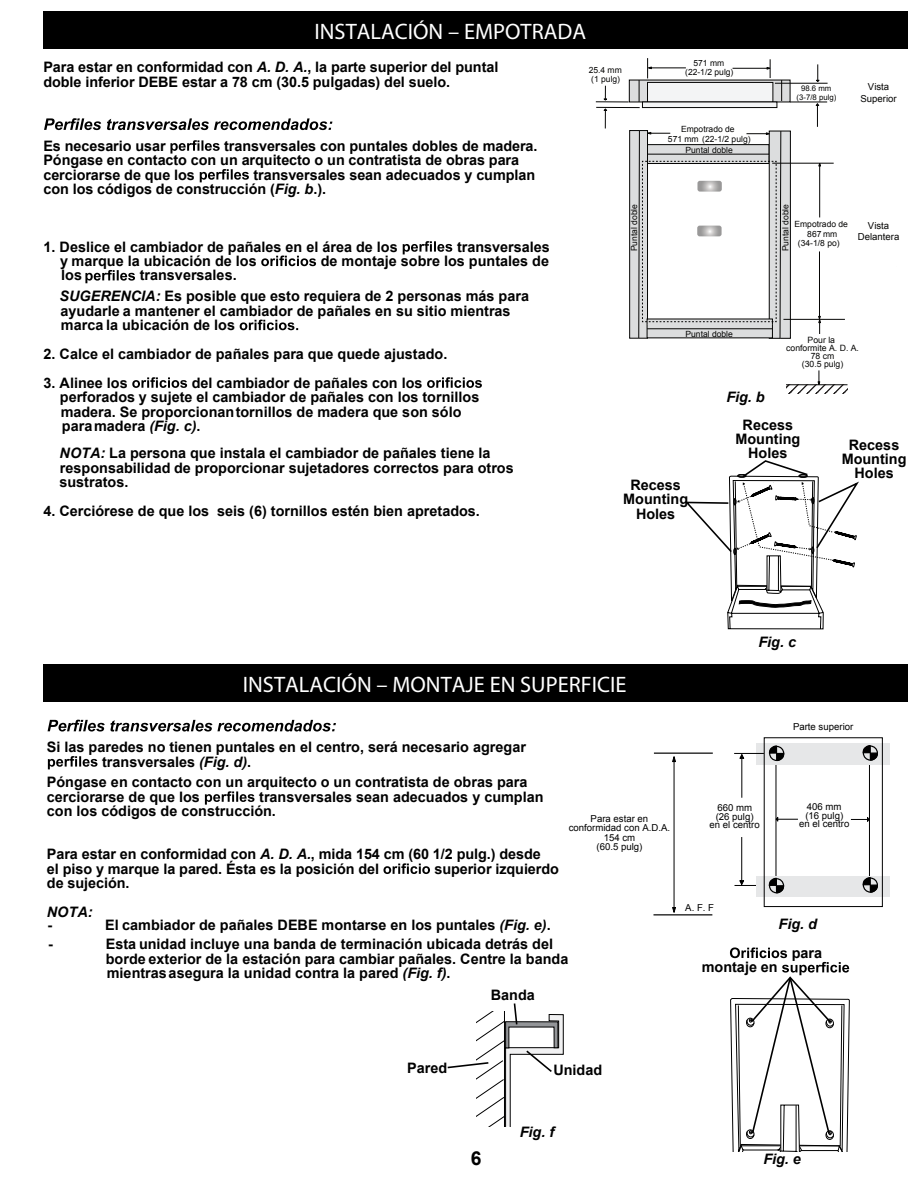
<style>
.page{position:relative;width:918px;height:1188px;background:#fff}
.page>*{position:absolute;margin:0;border:0;box-sizing:border-box;transform-origin:0 0}
.t1{font:italic 700 22.35px "Arial";color:#fff}
.t2{font:700 19.2px "Arial";color:#000}
.t3{font:700 14.4px/14.4px "Arial";color:#000}
.t4{font:italic 700 14.4px "Arial";color:#000}
.t5{font:10.8px "Arial";color:#000}
.t6{font:9.6px/9.6px "Arial";color:#000;text-align:center}
.t7{font:9.6px/11.6px "Arial";color:#050504;text-align:center}
.t8{font:8.7px/8.1px "Arial";color:#050504;text-align:center}
.t9{font:8.55px/9px "Arial";color:#050504;text-align:right}
.t10{font:7.8px "Arial";color:#050504}
.s1{font-style:italic}
</style>
<div class="page">
<svg style="left:44px;top:118px;width:288px;height:12px"></svg>
<svg style="left:170px;top:140px;width:50px;height:14px"></svg>
<svg style="left:200px;top:169px;width:49px;height:13px"></svg>
<svg style="left:403px;top:241px;width:49px;height:13px"></svg>
<svg style="left:261px;top:256px;width:55px;height:10px"></svg>
<svg style="left:85px;top:270px;width:50px;height:13px"></svg>
<svg style="left:240px;top:320px;width:58px;height:10px"></svg>
<svg style="left:132px;top:377px;width:55px;height:11px"></svg>
<svg style="left:427px;top:377px;width:47px;height:11px"></svg>
<div style="left:43px;top:11px;width:865px;height:38px;background:#000"></div>
<div style="left:43px;top:664px;width:865px;height:38px;background:#000"></div>
<svg style="left:48px;top:720px;width:288px;height:12px"></svg>
<svg style="left:48px;top:756px;width:49px;height:13px"></svg>
<svg style="left:205px;top:791px;width:50px;height:14px"></svg>
<svg style="left:383px;top:863px;width:47px;height:11px"></svg>
<svg style="left:685px;top:460px;width:174px;height:169px"></svg>
<svg style="left:729px;top:947px;width:121px;height:205px"></svg>
<div style="left:757px;top:743px;width:133px;height:22px;background:#e6e7e8"></div>
<hr style="left:734px;top:753px;width:30px;height:1px;background:#000">
<hr style="left:735px;top:885px;width:30px;height:1px;background:#000">
<div style="left:757px;top:876px;width:133px;height:20px;background:#e6e7e8"></div>
<hr style="left:741px;top:755px;width:1px;height:43px;background:#000">
<svg style="left:739px;top:753px;width:6px;height:6px"></svg>
<hr style="left:741px;top:837px;width:1px;height:47px;background:#000">
<svg style="left:739px;top:880px;width:5px;height:5px"></svg>
<svg style="left:768px;top:745px;width:110px;height:149px"></svg>
<div style="left:764px;top:737px;width:119px;height:170px;border:1px solid #000"></div>
<hr style="left:654px;top:753px;width:59px;height:1px;background:#000">
<hr style="left:653px;top:914px;width:59px;height:1px;background:#000">
<svg style="left:672px;top:756px;width:4px;height:6px"></svg>
<hr style="left:674px;top:757px;width:1px;height:155px;background:#000">
<svg style="left:672px;top:907px;width:4px;height:8px"></svg>
<svg style="left:447px;top:1003px;width:117px;height:123px"></svg>
<div style="left:769px;top:131px;width:21px;height:207px;background:#dcddde"></div>
<div style="left:769px;top:131px;width:22px;height:208px;border:1px solid #050504"></div>
<svg style="left:782px;top:82px;width:7px;height:18px"></svg>
<hr style="left:775px;top:83px;width:53px;height:1px;background:#050504">
<hr style="left:790px;top:102px;width:37px;height:1px;background:#050504">
<svg style="left:815px;top:103px;width:5px;height:24px"></svg>
<svg style="left:808px;top:64px;width:12px;height:20px"></svg>
<hr style="left:596px;top:101px;width:33px;height:1px;background:#050504">
<hr style="left:596px;top:107px;width:44px;height:1px;background:#050504">
<hr style="left:772px;top:163px;width:62px;height:1px;background:#050504">
<hr style="left:783px;top:319px;width:62px;height:1px;background:#050504">
<svg style="left:786px;top:385px;width:62px;height:8px"></svg>
<hr style="left:819px;top:163px;width:1px;height:54px;background:#050504">
<hr style="left:819px;top:251px;width:1px;height:68px;background:#050504">
<svg style="left:818px;top:316px;width:3px;height:18px"></svg>
<svg style="left:817px;top:370px;width:3px;height:15px"></svg>
<svg style="left:597px;top:58px;width:185px;height:281px"></svg>
<h1 class="t1" style="left:315px;top:18px;width:273px">INSTALACIÓN – EMPOTRADA</h1>
<p class="t3" style="left:43px;top:60px;width:457px">Para estar en conformidad con <span class="s1">A. D. A.</span>, la parte superior del puntal doble inferior DEBE estar a 78 cm (30.5 pulgadas) del suelo.</p>
<p class="t3" style="left:43px;top:139px;width:496px;text-indent:181px">transversales con puntales dobles de madera.<br>Póngase en contacto con un arquitecto o un contratista de obras para cerciorarse de que los</p>
<p class="t3" style="left:43px;top:139px;width:124px">Es necesario usar</p>
<p class="t3" style="left:43px;top:168px;width:493px;text-indent:210px">transversales sean adecuados y cumplan con los códigos de construcción (<span class="s1">Fig. b</span>.).</p>
<p class="t9" style="left:589px;top:65px;width:35px">25.4 mm</p>
<p class="t9" style="left:591px;top:75px;width:30px">(1 pulg)</p>
<p class="t9" style="left:693px;top:58px;width:32px">571 mm</p>
<p class="t6" style="left:669px;top:65px;width:40px">571 mm"</p>
<p class="t9" style="left:685px;top:67px;width:50px">(22-1/2 pulg)</p>
<p class="t9" style="left:681px;top:125px;width:55px">Empotrado de</p>
<p class="t9" style="left:668px;top:134px;width:84px">571 mm (22-1/2 pulg)</p>
<p class="t6" style="left:643px;top:140px;width:93px">Empotrado de<br>571 mm (22-1/2 pulg)</p>
<p class="t9" style="left:686px;top:145px;width:49px">Puntal doble</p>
<p class="t10" style="left:801px;top:83px;width:32px">98.6 mm</p>
<p class="t6" style="left:788px;top:92px;width:39px">98.6 mm</p>
<p class="t10" style="left:797px;top:92px;width:41px">(3-7/8 pulg)</p>
<p class="t7" style="left:861px;top:81px;width:38px">Vista<br>Superior</p>
<p class="t5" style="left:862px;top:87px;width:25px">Vista</p>
<p class="t3" style="left:43px;top:240px;width:356px">1. Deslice el cambiador de pañales en el área de los</p>
<p class="t3" style="left:457px;top:240px;width:94px">transversales</p>
<p class="t3" style="left:60px;top:254px;width:198px">y marque la ubicación de los</p>
<p class="t3" style="left:321px;top:254px;width:230px">de montaje sobre los puntales de</p>
<p class="t3" style="left:61px;top:269px;width:22px">los</p>
<p class="t3" style="left:60px;top:265px;width:471px;line-height:20.9px;text-indent:80px">transversales.<br><span class="s1">SUGERENCIA:</span> Es posible que esto requiera de 2 personas más para</p>
<p class="t3" style="left:61px;top:304px;width:452px">ayudarle a mantener el cambiador de pañales en su sitio mientras marca la ubicación de los</p>
<p class="t3" style="left:43px;top:347px;width:405px">2. Calce el cambiador de pañales para que quede ajustado.</p>
<p class="t3" style="left:43px;top:376px;width:86px">3. Alinee los</p>
<p class="t3" style="left:60px;top:376px;width:421px;text-indent:132px">del cambiador de pañales con los perforados y sujete el cambiador de pañales con los tornillos madera. Se proporcionantornillos de madera que son sólo paramadera <span class="s1">(Fig. c)</span>.</p>
<p class="t3" style="left:59px;top:446px;width:456px"><span class="s1">NOTA:</span> La persona que instala el cambiador de pañales tiene la responsabilidad de proporcionar sujetadores correctos para otros sustratos.</p>
<p class="t3" style="left:43px;top:504px;width:438px">4. Cerciórese de que los seis (6) tornillos estén bien apretados.</p>
<p class="t9" style="left:630px;top:251px;width:49px;rotate:-90deg">Puntal doble</p>
<p class="t9" style="left:781px;top:251px;width:49px;rotate:-90deg">Puntal doble</p>
<p class="t9" style="left:794px;top:220px;width:55px">Empotrado de</p>
<p class="t9" style="left:798px;top:230px;width:43px">867 mm (34-1/8 po)</p>
<p class="t7" style="left:858px;top:220px;width:43px">Vista<br>Delantera</p>
<p class="t9" style="left:686px;top:329px;width:49px">Puntal doble</p>
<p class="t4" style="left:726px;top:387px;width:40px">Fig. b</p>
<p class="t8" style="left:786px;top:336px;width:74px">Pour la<br>conformite A. D. A.<br>78 cm<br>(30.5 pulg)</p>
<p class="t3" style="left:623px;top:478px;width:66px;text-align:center">Recess<br>Mounting<br>Holes</p>
<p class="t3" style="left:735px;top:418px;width:66px;text-align:center">Recess<br>Mounting<br>Holes</p>
<p class="t3" style="left:842px;top:438px;width:66px;text-align:center">Recess<br>Mounting<br>Holes</p>
<p class="t4" style="left:758px;top:632px;width:39px">Fig. c</p>
<h1 class="t1" style="left:243px;top:670px;width:385px">INSTALACIÓN – MONTAJE EN SUPERFICIE</h1>
<p class="t3" style="left:102px;top:740px;width:425px;text-indent:-55px">Si las paredes no tienen puntales en el centro, será necesario agregar transversales <span class="s1">(Fig. d)</span>.</p>
<p class="t3" style="left:47px;top:776px;width:482px">Póngase en contacto con un arquitecto o un contratista de obras para cerciorarse de que los</p>
<p class="t3" style="left:47px;top:790px;width:498px;text-indent:212px">transversales sean adecuados y cumplan con los códigos de construcción.</p>
<p class="t3" style="left:47px;top:848px;width:495px">Para estar en conformidad con <span class="s1">A. D. A.</span>, mida 154 cm (60 1/2 pulg.) desde el piso y marque la pared. Ésta es la posición del</p>
<p class="t6" style="left:569px;top:814px;width:103px">Para estar en conformidad con A.D.A.<br>154 cm<br>(60.5 pulg)</p>
<p class="t3" style="left:434px;top:862px;width:126px">superior izquierdo</p>
<p class="t3" style="left:47px;top:876px;width:84px">de sujeción.</p>
<p class="t4" style="left:47px;top:902px;width:47px">NOTA:</p>
<p class="t3" style="left:48px;top:918px;width:6px">-</p>
<p class="t3" style="left:105px;top:918px;width:447px">El cambiador de pañales DEBE montarse en los puntales <span class="s1">(Fig. e)</span>.</p>
<p class="t3" style="left:48px;top:937px;width:6px">-</p>
<p class="t3" style="left:106px;top:937px;width:464px">Esta unidad incluye una banda de terminación ubicada detrás del borde exterior de la estación para cambiar pañales. Centre la banda mientrasasegura la unidad contra la pared <span class="s1">(Fig. f)</span>.</p>
<p class="t3" style="left:491px;top:988px;width:46px">Banda</p>
<p class="t6" style="left:793px;top:722px;width:62px">Parte superior</p>
<p class="t6" style="left:710px;top:804px;width:52px;line-height:8.4px">660 mm (26 pulg) en el centro</p>
<p class="t6" style="left:799px;top:803px;width:52px;line-height:8.4px">406 mm (16 pulg) en el centro</p>
<p class="t6" style="left:685px;top:903px;width:30px">A. F. F</p>
<p class="t4" style="left:779px;top:914px;width:40px">Fig. d</p>
<p class="t3" style="left:702px;top:961px;width:77px">montaje en</p>
<p class="t3" style="left:792px;top:946px;width:32px">para</p>
<p class="t3" style="left:407px;top:1062px;width:42px">Pared</p>
<p class="t3" style="left:553px;top:1064px;width:50px">Unidad</p>
<h2 class="t2" style="left:471px;top:1146px;width:12px">6</h2>
<p class="t4" style="left:520px;top:1122px;width:36px">Fig. f</p>
<p class="t4" style="left:763px;top:1149px;width:39px">Fig. e</p>
</div>
